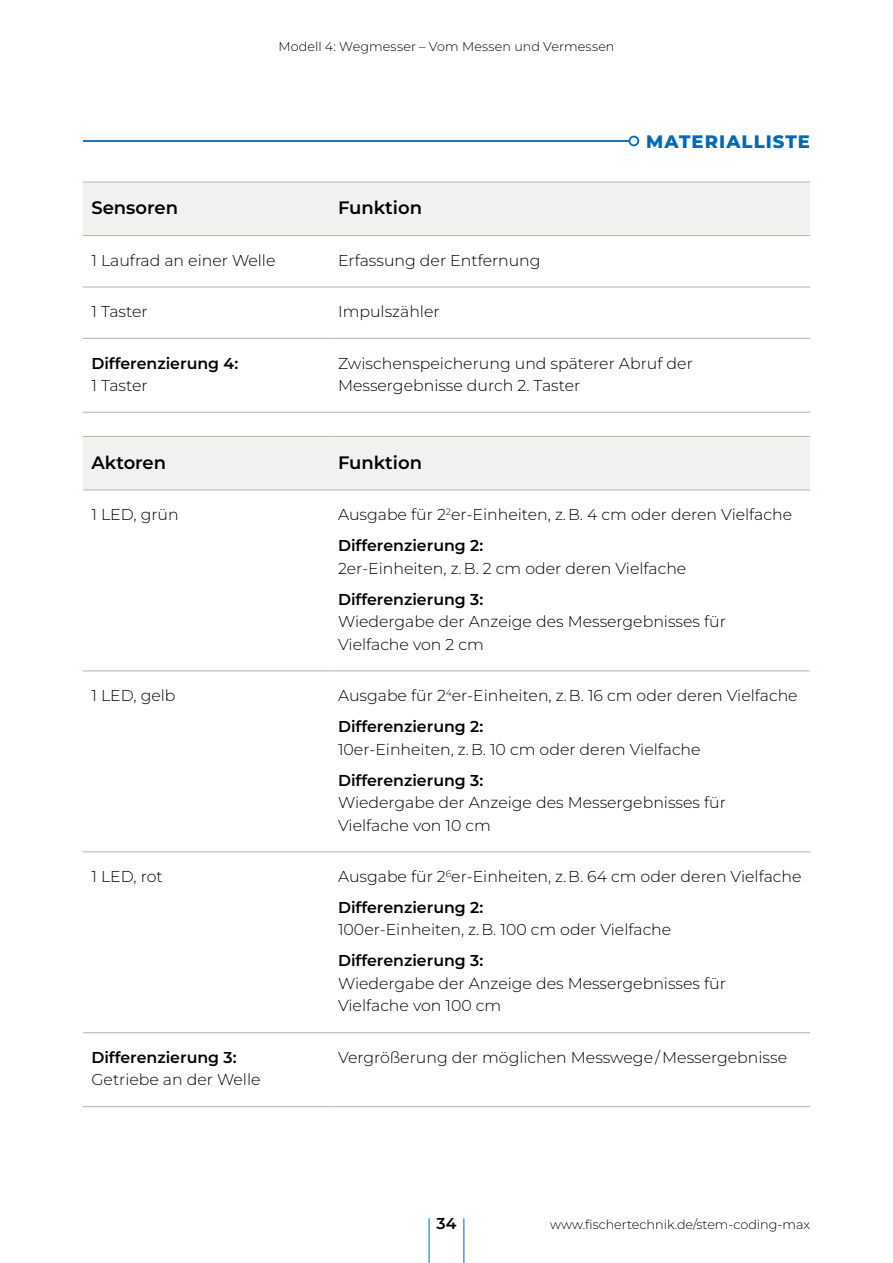
<style>
.page{position:relative;width:893px;height:1263px;background:#fff}
.page>*{position:absolute;margin:0;border:0;box-sizing:border-box;transform-origin:0 0}
.t1{font:600 18px "Montserrat";color:#000}
.t2{font:800 18px "Montserrat";letter-spacing:.06em;color:#0069b4}
.t3{font:300 15.75px/22.5px "Montserrat";color:#000}
.t4{font:600 15.75px "Montserrat";color:#000}
.t5{font:300 12.75px "Montserrat";color:#000}
.s1{font-weight:600}
</style>
<div class="page">
<hr style="left:429px;top:1218px;width:1px;height:45px;background:#0069b4">
<hr style="left:463px;top:1218px;width:1px;height:45px;background:#0069b4">
<div style="left:628px;top:136px;width:11px;height:10px;border:2px solid #0069b4;border-radius:50%"></div>
<hr style="left:83px;top:140px;width:546px;height:2px;background:#0069b4">
<div style="left:83px;top:183px;width:727px;height:52px;background:#f2f1ef"></div>
<hr style="left:83px;top:181px;width:247px;height:2px;background:#bdbab0">
<hr style="left:330px;top:181px;width:480px;height:2px;background:#bdbab0">
<hr style="left:83px;top:235px;width:247px;height:1px;background:#bdbab0">
<hr style="left:330px;top:235px;width:480px;height:1px;background:#bdbab0">
<hr style="left:83px;top:286px;width:247px;height:2px;background:#bdbab0">
<hr style="left:330px;top:286px;width:480px;height:2px;background:#bdbab0">
<hr style="left:83px;top:338px;width:247px;height:1px;background:#bdbab0">
<hr style="left:330px;top:338px;width:480px;height:1px;background:#bdbab0">
<hr style="left:83px;top:412px;width:247px;height:1px;background:#bdbab0">
<hr style="left:330px;top:412px;width:480px;height:1px;background:#bdbab0">
<div style="left:83px;top:437px;width:727px;height:52px;background:#f2f1ef"></div>
<hr style="left:83px;top:436px;width:247px;height:1px;background:#bdbab0">
<hr style="left:330px;top:436px;width:480px;height:1px;background:#bdbab0">
<hr style="left:83px;top:489px;width:247px;height:1px;background:#bdbab0">
<hr style="left:330px;top:489px;width:480px;height:1px;background:#bdbab0">
<hr style="left:83px;top:670px;width:247px;height:1px;background:#bdbab0">
<hr style="left:330px;top:670px;width:480px;height:1px;background:#bdbab0">
<hr style="left:83px;top:851px;width:247px;height:1px;background:#bdbab0">
<hr style="left:330px;top:851px;width:480px;height:1px;background:#bdbab0">
<hr style="left:83px;top:1032px;width:247px;height:1px;background:#bdbab0">
<hr style="left:330px;top:1032px;width:480px;height:1px;background:#bdbab0">
<hr style="left:83px;top:1106px;width:247px;height:1px;background:#bdbab0">
<hr style="left:330px;top:1106px;width:480px;height:1px;background:#bdbab0">
<p class="t5" style="left:278px;top:37px;width:338px">Modell 4: Wegmesser – Vom Messen und Vermessen</p>
<p class="t2" style="left:646px;top:128px;width:165px">MATERIALLISTE</p>
<p class="t1" style="left:91px;top:195px;width:88px">Sensoren</p>
<p class="t1" style="left:338px;top:195px;width:86px">Funktion</p>
<p class="t3" style="left:91px;top:248px;width:186px">1 Laufrad an einer Welle</p>
<p class="t3" style="left:338px;top:248px;width:204px">Erfassung der Entfernung</p>
<p class="t3" style="left:91px;top:300px;width:58px">1 Taster</p>
<p class="t3" style="left:338px;top:300px;width:103px">Impulszähler</p>
<p class="t4" style="left:91px;top:352px;width:148px">Differenzierung 4:</p>
<p class="t3" style="left:91px;top:374px;width:58px">1 Taster</p>
<p class="t3" style="left:338px;top:351px;width:356px">Zwischenspeicherung und späterer Abruf der<br>Messergebnisse durch 2. Taster</p>
<p class="t1" style="left:91px;top:450px;width:76px">Aktoren</p>
<p class="t1" style="left:338px;top:450px;width:86px">Funktion</p>
<p class="t3" style="left:91px;top:503px;width:89px">1 LED, grü n</p>
<p class="t3" style="left:338px;top:498px;width:456px;line-height:31px">Ausgabe fü r 2<sup>2</sup>er-Einheiten, z. B. 4 cm oder deren Vielfache<br><span class="s1">Differenzierung 2:</span></p>
<p class="t3" style="left:338px;top:556px;width:350px">2er-Einheiten, z. B. 2 cm oder deren Vielfache</p>
<p class="t4" style="left:338px;top:588px;width:147px">Differenzierung 3:</p>
<p class="t3" style="left:338px;top:610px;width:389px">Wiedergabe der Anzeige des Messergebnisses fü r<br>Vielfache von 2 cm</p>
<p class="t3" style="left:91px;top:684px;width:86px">1 LED, gelb</p>
<p class="t3" style="left:338px;top:679px;width:461px;line-height:31px">Ausgabe fü r 2<sup>4</sup>er-Einheiten, z. B. 16 cm oder deren Vielfache<br><span class="s1">Differenzierung 2:</span></p>
<p class="t3" style="left:338px;top:737px;width:364px">10er-Einheiten, z. B. 10 cm oder deren Vielfache</p>
<p class="t4" style="left:338px;top:769px;width:147px">Differenzierung 3:</p>
<p class="t3" style="left:338px;top:791px;width:389px">Wiedergabe der Anzeige des Messergebnisses fü r<br>Vielfache von 10 cm</p>
<p class="t3" style="left:91px;top:865px;width:73px">1 LED, rot</p>
<p class="t3" style="left:338px;top:860px;width:465px;line-height:31px">Ausgabe fü r 2<sup>6</sup>er-Einheiten, z. B. 64 cm oder deren Vielfache<br><span class="s1">Differenzierung 2:</span></p>
<p class="t3" style="left:338px;top:918px;width:335px">100er-Einheiten, z. B. 100 cm oder Vielfache</p>
<p class="t4" style="left:338px;top:950px;width:147px">Differenzierung 3:</p>
<p class="t3" style="left:338px;top:972px;width:389px">Wiedergabe der Anzeige des Messergebnisses fü r<br>Vielfache von 100 cm</p>
<p class="t4" style="left:91px;top:1046px;width:147px">Differenzierung 3:</p>
<p class="t3" style="left:91px;top:1068px;width:171px">Getriebe an der Welle</p>
<p class="t3" style="left:338px;top:1045px;width:451px">Vergrößerung der möglichen Messwege / Messergebnisse</p>
<p class="t4" style="left:436px;top:1212px;width:22px">34</p>
<p class="t5" style="left:550px;top:1216px;width:261px">www.fischertechnik.de/stem-coding-max</p>
</div>
